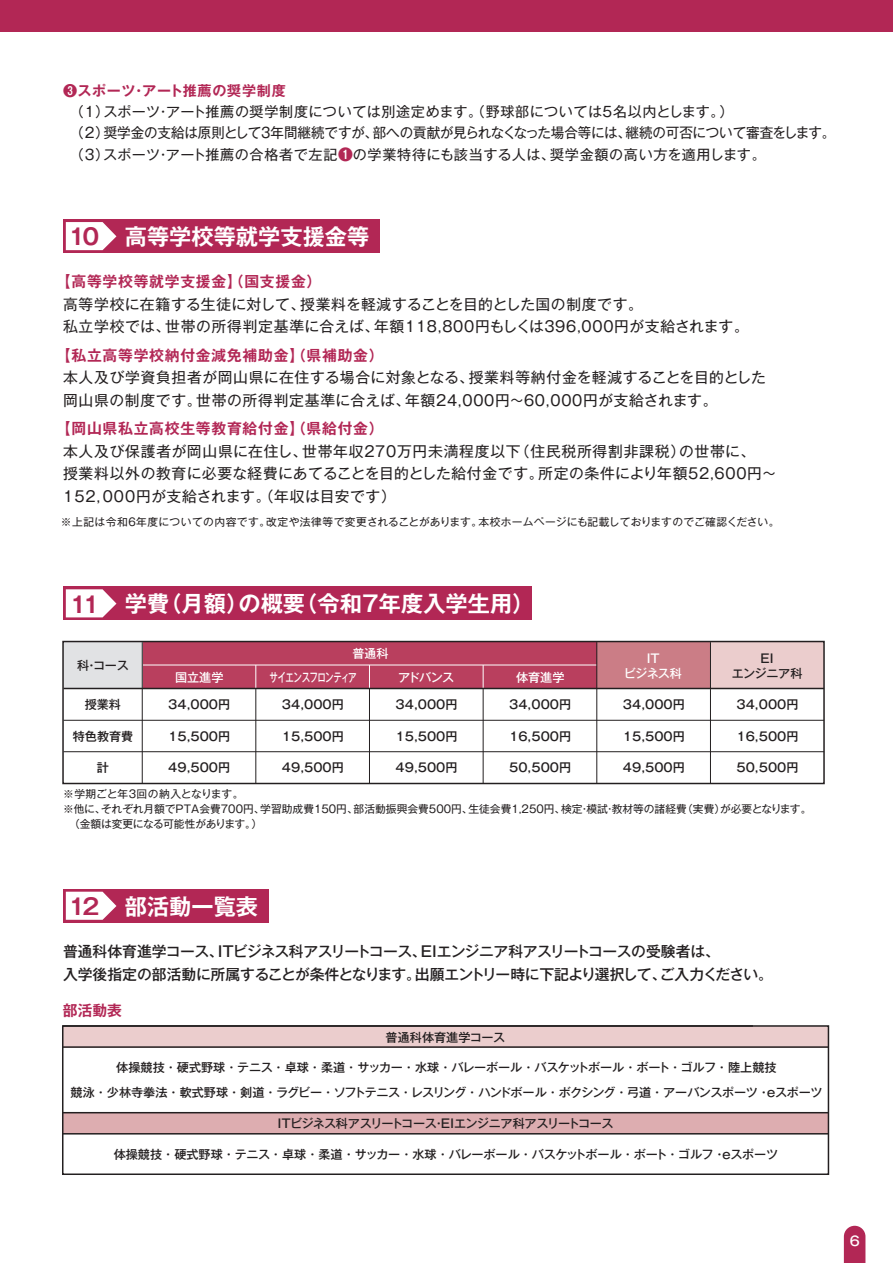
<style>
.page{position:relative;width:893px;height:1263px;background:#fff}
.page>*{position:absolute;margin:0;border:0;box-sizing:border-box;transform-origin:0 0}
.t1{font:700 22.2px "Gothic MB101 Pro De";color:#fff}
.t2{font:14.85px/22.5px "Gothic MB101 Pro";letter-spacing:.04em;color:#231f20}
.t3{font:500 14.85px/22.5px "Gothic MB101 Pro";letter-spacing:-.025em;color:#231f20}
.t4{font:700 14.85px "Gothic MB101 Pro De";letter-spacing:.05em;color:#b22755}
.t5{font:14.1px/21.1px "Gothic MB101 Pro";color:#231f20}
.t6{font:700 14.1px "Gothic MB101 Pro De";letter-spacing:.05em;color:#b22755}
.t7{font:500 13.2px "Gothic MB101 Pro";color:#fff}
.t8{font:500 12.15px/25px "Gothic MB101 Pro";letter-spacing:-.02em;color:#231f20;text-align:center}
.t9{font:500 12.15px "Gothic MB101 Pro";color:#231f20}
.t10{font:500 12.15px "Gothic MB101 Pro";letter-spacing:-.06em;color:#231f20}
.t11{font:500 12.15px/14.9px "Gothic MB101 Pro";letter-spacing:-.045em;color:#fff;text-align:center}
.t12{font:500 12.15px "Gothic MB101 Pro";letter-spacing:-.065em;color:#fff;scale:.7 1}
.t13{font:500 12.15px/14.9px "Gothic MB101 Pro";letter-spacing:-.025em;color:#231f20;text-align:center}
.t14{font:10.8px/14.9px "Gothic MB101 Pro";color:#231f20}
.t15{font:10.8px "Gothic MB101 Pro";letter-spacing:.03em;color:#231f20}
.s1{font-family:"Gothic MB101 Pro De";font-weight:700;font-size:14.85px;color:#b22755}
.s2{color:#b22755}
</style>
<div class="page">
<div style="left:0;top:0;width:893px;height:31px;background:#b22755"></div>
<svg style="left:844px;top:1226px;width:21px;height:37px"></svg>
<div style="left:142px;top:642px;width:455px;height:46px;background:#b93f5e"></div>
<hr style="left:142px;top:665px;width:487px;height:1px;background:#fff">
<div style="left:62px;top:1113px;width:766px;height:21px;background:#ddadb0"></div>
<hr style="left:63px;top:1133px;width:765px;height:1px;background:#231f20">
<hr style="left:63px;top:1112px;width:765px;height:1px;background:#231f20">
<div style="left:63px;top:642px;width:80px;height:46px;background:#e1e2e4"></div>
<div style="left:597px;top:642px;width:129px;height:46px;background:#cb7d86"></div>
<div style="left:710px;top:642px;width:114px;height:46px;background:#ebcdcd"></div>
<hr style="left:142px;top:689px;width:1px;height:95px;background:#231f20">
<svg style="left:255px;top:665px;width:1px;height:23px"></svg>
<hr style="left:255px;top:689px;width:1px;height:94px;background:#231f20">
<svg style="left:369px;top:666px;width:1px;height:22px"></svg>
<hr style="left:369px;top:689px;width:1px;height:94px;background:#231f20">
<svg style="left:483px;top:665px;width:1px;height:23px"></svg>
<hr style="left:483px;top:689px;width:1px;height:94px;background:#231f20">
<hr style="left:596px;top:642px;width:1px;height:46px;background:#231f20">
<hr style="left:596px;top:688px;width:1px;height:95px;background:#231f20">
<hr style="left:710px;top:642px;width:1px;height:47px;background:#231f20">
<hr style="left:710px;top:689px;width:1px;height:94px;background:#231f20">
<div style="left:62px;top:641px;width:763px;height:143px;border:2px solid #231f20"></div>
<hr style="left:64px;top:688px;width:760px;height:1px;background:#231f20">
<hr style="left:64px;top:720px;width:760px;height:1px;background:#231f20">
<hr style="left:64px;top:751px;width:760px;height:1px;background:#231f20">
<div style="left:63px;top:586px;width:469px;height:34px;background:#b22755"></div>
<hr style="left:142px;top:642px;width:1px;height:47px;background:#231f20">
<svg style="left:65px;top:589px;width:51px;height:29px"></svg>
<div style="left:63px;top:219px;width:317px;height:34px;background:#b22755"></div>
<svg style="left:65px;top:222px;width:51px;height:29px"></svg>
<div style="left:63px;top:889px;width:206px;height:34px;background:#b22755"></div>
<svg style="left:65px;top:891px;width:51px;height:29px"></svg>
<div style="left:62px;top:1026px;width:766px;height:21px;background:#ebcdcd"></div>
<hr style="left:63px;top:1046px;width:765px;height:2px;background:#231f20">
<div style="left:62px;top:1025px;width:767px;height:150px;border:2px solid #231f20"></div>
<p class="t6" style="left:63px;top:78px;width:224px">❸スポーツ・アート推薦の奨学制度</p>
<p class="t5" style="left:70px;top:99px;width:767px">（1）スポーツ・アート推薦の奨学制度については別途定めます。（野球部については5名以内とします。）<br>（2）奨学金の支給は原則として3年間継続ですが、部への貢献が見られなくなった場合等には、継続の可否について審査をします。（3）スポーツ・アート推薦の合格者で左記<span class="s1">❶</span>の学業特待にも該当する人は、奨学金額の高い方を適用します。</p>
<h1 class="t1" style="left:68px;top:218px;width:302px"><span class="s2">10</span> 高等学校等就学支援金等</h1>
<p class="t4" style="left:56px;top:269px;width:267px">【高等学校等就学支援金】（国支援金）</p>
<p class="t2" style="left:63px;top:291px;width:687px">高等学校に在籍する生徒に対して、授業料を軽減することを目的とした国の制度です。<br>私立学校では、世帯の所得判定基準に合えば、年額118,800円もしくは396,000円が支給されます。</p>
<p class="t4" style="left:56px;top:343px;width:329px">【私立高等学校納付金減免補助金】（県補助金）</p>
<p class="t2" style="left:63px;top:364px;width:704px">本人及び学資負担者が岡山県に在住する場合に対象となる、授業料等納付金を軽減することを目的とした岡山県の制度です。世帯の所得判定基準に合えば、年額24,000円～60,000円が支給されます。</p>
<p class="t4" style="left:56px;top:416px;width:329px">【岡山県私立高校生等教育給付金】（県給付金）</p>
<p class="t2" style="left:61px;top:438px;width:717px">本人及び保護者が岡山県に在住し、世帯年収270万円未満程度以下（住民税所得割非課税）の世帯に、<br>授業料以外の教育に必要な経費にあてることを目的とした給付金です。所定の条件により年額52,600円～<br>１５２，０００円が支給されます。（年収は目安です）</p>
<p class="t15" style="left:61px;top:513px;width:720px">※上記は令和6年度についての内容です。改定や法律等で変更されることがあります。本校ホームページにも記載しておりますのでご確認ください。</p>
<h1 class="t1" style="left:70px;top:585px;width:466px"><span class="s2">11</span> 学費（月額）の概要（令和7年度入学生用）</h1>
<p class="t9" style="left:77px;top:655px;width:53px">科・コース</p>
<p class="t9" style="left:85px;top:695px;width:38px">授業料</p>
<p class="t9" style="left:73px;top:726px;width:62px">特色教育費</p>
<p class="t9" style="left:97px;top:757px;width:14px">計</p>
<p class="t11" style="left:352px;top:645px;width:38px">普通科</p>
<p class="t11" style="left:175px;top:668px;width:50px">国立進学</p>
<p class="t12" style="left:269px;top:667px;width:126px">サイエンスフロンティア</p>
<p class="t11" style="left:398px;top:668px;width:58px">アドバンス</p>
<p class="t11" style="left:516px;top:668px;width:50px">体育進学</p>
<p class="t9" style="left:168px;top:695px;width:63px">34,000円</p>
<p class="t9" style="left:168px;top:726px;width:63px">15,500円</p>
<p class="t9" style="left:168px;top:757px;width:63px">49,500円</p>
<p class="t9" style="left:282px;top:695px;width:63px">34,000円</p>
<p class="t9" style="left:282px;top:726px;width:63px">15,500円</p>
<p class="t9" style="left:282px;top:757px;width:63px">49,500円</p>
<p class="t9" style="left:396px;top:695px;width:63px">34,000円</p>
<p class="t9" style="left:396px;top:726px;width:63px">15,500円</p>
<p class="t9" style="left:396px;top:757px;width:63px">49,500円</p>
<p class="t9" style="left:509px;top:695px;width:63px">34,000円</p>
<p class="t9" style="left:509px;top:726px;width:63px">16,500円</p>
<p class="t9" style="left:509px;top:757px;width:63px">50,500円</p>
<p class="t11" style="left:624px;top:649px;width:60px">IT<br>ビジネス科</p>
<p class="t13" style="left:732px;top:649px;width:72px">EI<br>エンジニア科</p>
<p class="t9" style="left:623px;top:695px;width:63px">34,000円</p>
<p class="t9" style="left:623px;top:726px;width:63px">15,500円</p>
<p class="t9" style="left:623px;top:757px;width:63px">49,500円</p>
<p class="t9" style="left:737px;top:695px;width:63px">34,000円</p>
<p class="t9" style="left:737px;top:726px;width:63px">16,500円</p>
<p class="t9" style="left:737px;top:757px;width:63px">50,500円</p>
<p class="t14" style="left:63px;top:785px;width:750px">※学期ごと年3回の納入となります。<br>※他に、それぞれ月額でPTA会費700円、学習助成費150円、部活動振興会費500円、生徒会費1,250円、検定・模試・教材等の諸経費（実費）が必要となります。　（金額は変更になる可能性があります。）</p>
<h1 class="t1" style="left:68px;top:888px;width:191px"><span class="s2">12</span> 部活動一覧表</h1>
<p class="t3" style="left:63px;top:938px;width:711px">普通科体育進学コース、ＩＴビジネス科アスリートコース、EIエンジニア科アスリートコースの受験者は、<br>入学後指定の部活動に所属することが条件となります。出願エントリー時に下記より選択して、ご入力ください。</p>
<p class="t4" style="left:63px;top:998px;width:61px">部活動表</p>
<p class="t9" style="left:386px;top:1027px;width:121px">普通科体育進学コース</p>
<p class="t8" style="left:71px;top:1053px;width:753px">体操競技・硬式野球・テニス・卓球・柔道・サッカー・水球・バレーボール・バスケットボール・ボート・ゴルフ・陸上競技<br>競泳・少林寺拳法・軟式野球・剣道・ラグビー・ソフトテニス・レスリング・ハンドボール・ボクシング・弓道・アーバンスポーツ・ｅスポーツ</p>
<p class="t10" style="left:274px;top:1113px;width:342px">ＩＴビジネス科アスリートコース・ＥＩエンジニア科アスリートコース</p>
<p class="t8" style="left:114px;top:1140px;width:666px">体操競技・硬式野球・テニス・卓球・柔道・サッカー・水球・バレーボール・バスケットボール・ボート・ゴルフ・ｅスポーツ</p>
<p class="t7" style="left:850px;top:1230px;width:12px">6</p>
</div>
